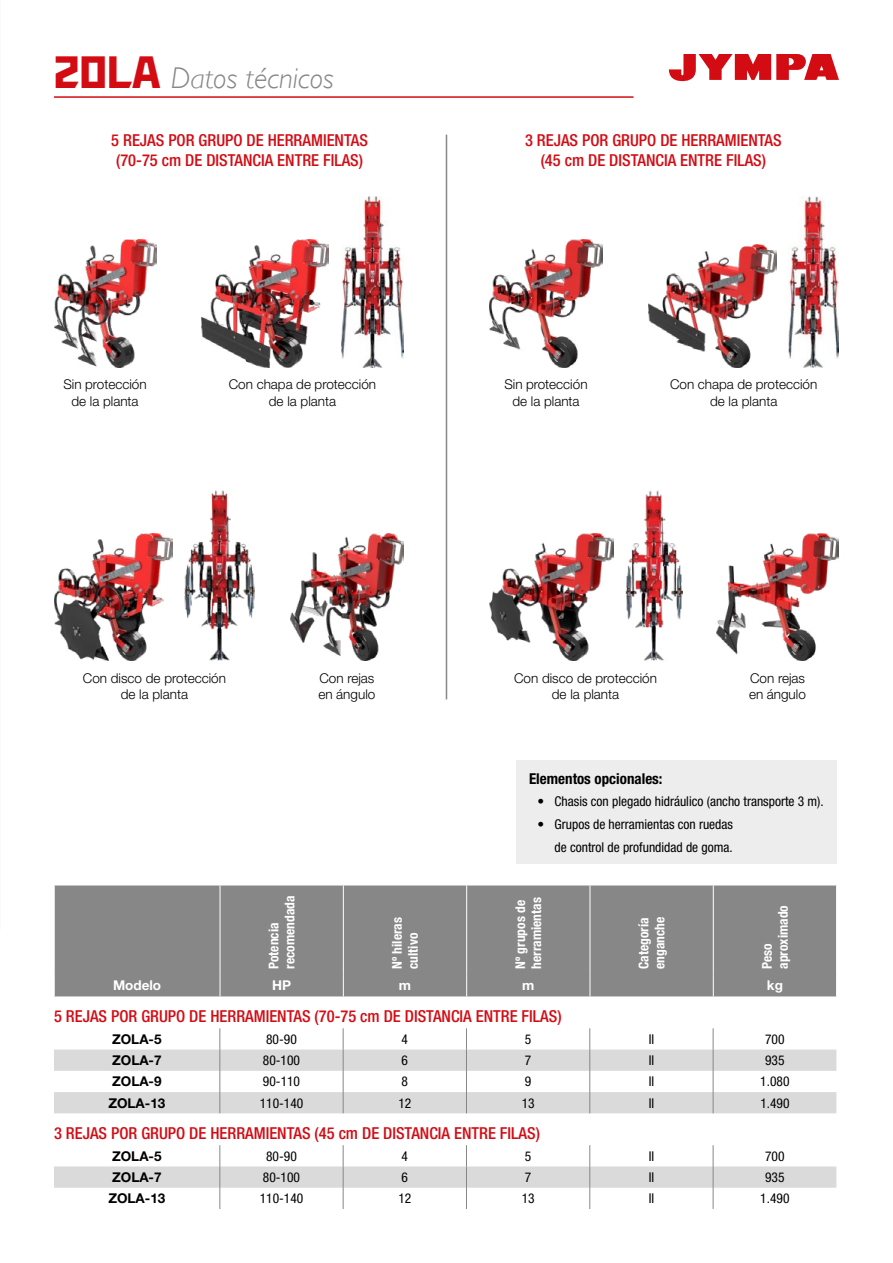
<style>
.page{position:relative;width:893px;height:1263px;background:#fff}
.page>*{position:absolute;margin:0;border:0;box-sizing:border-box;transform-origin:0 0}
.t1{font:italic 300 30px "Gill Sans";color:#878787}
.t2{font:500 condensed 16.5px/19.8px "Helvetica Neue LT Pro";color:#d30c14}
.t3{font:700 condensed 15px "Helvetica Neue LT Pro";color:#000}
.t4{font:condensed 13.5px/22.5px "Helvetica Neue LT Pro";color:#000;text-align:right}
.t5{font:300 13.5px/16.2px "Helvetica Neue LT Pro";color:#000;text-align:center}
.t6{font:700 condensed 13.5px/16.2px "Helvetica Neue LT Pro";color:#fff}
.t7{font:700 13.5px "Helvetica Neue LT Pro";color:#000}
.t8{font:700 13.5px "Helvetica Neue LT Pro";color:#fff}
.s1{font-family:"Racing";font-weight:400;font-style:normal;font-size:45px;color:#d30c14}
</style>
<div class="page">
<div style="left:516px;top:760px;width:321px;height:104px;background:#ededed"></div>
<hr style="left:54px;top:96px;width:579px;height:2px;background:#d30c14">
<svg style="left:669px;top:54px;width:170px;height:27px"></svg>
<svg style="left:54px;top:1145px;width:782px;height:64px"></svg>
<svg style="left:54px;top:1049px;width:782px;height:64px;fill:#dadada"></svg>
<svg style="left:220px;top:1028px;width:1px;height:85px"></svg>
<svg style="left:343px;top:1028px;width:1px;height:85px"></svg>
<svg style="left:466px;top:1028px;width:1px;height:85px"></svg>
<svg style="left:589px;top:1028px;width:1px;height:85px"></svg>
<svg style="left:713px;top:1028px;width:1px;height:85px"></svg>
<div style="left:55px;top:885px;width:781px;height:111px;background:#878787"></div>
<svg style="left:220px;top:975px;width:1px;height:21px"></svg>
<svg style="left:343px;top:975px;width:1px;height:21px"></svg>
<svg style="left:466px;top:975px;width:1px;height:21px"></svg>
<svg style="left:590px;top:975px;width:1px;height:21px"></svg>
<svg style="left:713px;top:975px;width:1px;height:21px"></svg>
<hr style="left:220px;top:885px;width:1px;height:90px;background:#fff">
<svg style="left:54px;top:975px;width:1px;height:21px"></svg>
<hr style="left:343px;top:885px;width:1px;height:90px;background:#fff">
<hr style="left:466px;top:885px;width:1px;height:90px;background:#fff">
<hr style="left:590px;top:885px;width:1px;height:90px;background:#fff">
<hr style="left:713px;top:885px;width:1px;height:90px;background:#fff">
<img style="left:54px;top:239px;width:102px;height:128px">
<img style="left:201px;top:240px;width:128px;height:127px">
<img style="left:341px;top:197px;width:63px;height:170px">
<img style="left:54px;top:533px;width:118px;height:128px">
<img style="left:185px;top:491px;width:70px;height:170px">
<img style="left:290px;top:533px;width:114px;height:128px">
<img style="left:489px;top:239px;width:114px;height:128px">
<img style="left:648px;top:244px;width:128px;height:123px">
<img style="left:789px;top:197px;width:50px;height:170px">
<img style="left:489px;top:533px;width:124px;height:128px">
<img style="left:626px;top:491px;width:56px;height:170px">
<img style="left:716px;top:533px;width:123px;height:128px">
<hr style="left:446px;top:135px;width:1px;height:564px;background:#878787">
<h1 class="t1" style="left:54px;top:61px;width:281px"><span class="s1">ZOLA</span> Datos técnicos</h1>
<p class="t2" style="left:111px;top:130px;width:258px">5 REJAS POR GRUPO DE HERRAMIENTAS (70-75 cm DE DISTANCIA ENTRE FILAS)</p>
<p class="t2" style="left:525px;top:130px;width:258px;text-align:center">3 REJAS POR GRUPO DE HERRAMIENTAS (45 cm DE DISTANCIA ENTRE FILAS)</p>
<p class="t5" style="left:63px;top:376px;width:85px">Sin protección de la planta</p>
<p class="t5" style="left:504px;top:376px;width:85px">Sin protección de la planta</p>
<p class="t5" style="left:229px;top:376px;width:149px">Con chapa de protección de la planta</p>
<p class="t5" style="left:670px;top:376px;width:149px">Con chapa de protección de la planta</p>
<p class="t5" style="left:83px;top:670px;width:145px">Con disco de protección de la planta</p>
<p class="t5" style="left:514px;top:670px;width:145px">Con disco de protección de la planta</p>
<p class="t5" style="left:319px;top:670px;width:58px;text-align:left">Con rejas en ángulo</p>
<p class="t5" style="left:749px;top:670px;width:58px;text-align:left">Con rejas en ángulo</p>
<p class="t6" style="left:265px;top:969px;width:75px;rotate:-90deg">Potencia recomendada</p>
<p class="t6" style="left:389px;top:969px;width:53px;rotate:-90deg">Nº hileras cultivo</p>
<p class="t3" style="left:529px;top:769px;width:135px">Elementos opcionales:</p>
<p class="t4" style="left:538px;top:790px;width:288px">• Chasis con plegado hidráulico (ancho transporte 3 m).</p>
<p class="t4" style="left:538px;top:813px;width:197px">• Grupos de herramientas con ruedas de control de profundidad de goma.</p>
<p class="t6" style="left:512px;top:969px;width:73px;rotate:-90deg">Nº grupos de herramientas</p>
<p class="t6" style="left:635px;top:969px;width:54px;rotate:-90deg">Categoría enganche</p>
<p class="t6" style="left:759px;top:969px;width:65px;rotate:-90deg">Peso aproximado</p>
<p class="t8" style="left:113px;top:977px;width:50px">Modelo</p>
<p class="t8" style="left:272px;top:977px;width:21px">HP</p>
<p class="t8" style="left:399px;top:977px;width:14px">m</p>
<p class="t8" style="left:522px;top:977px;width:14px">m</p>
<p class="t8" style="left:767px;top:977px;width:17px">kg</p>
<p class="t2" style="left:54px;top:1006px;width:509px">5 REJAS POR GRUPO DE HERRAMIENTAS (70-75 cm DE DISTANCIA ENTRE FILAS)</p>
<p class="t7" style="left:112px;top:1030px;width:51px">ZOLA-5</p>
<p class="t4" style="left:266px;top:1028px;width:32px">80-90</p>
<p class="t4" style="left:402px;top:1028px;width:8px">4</p>
<p class="t4" style="left:525px;top:1028px;width:8px">5</p>
<p class="t4" style="left:649px;top:1028px;width:7px">II</p>
<p class="t4" style="left:765px;top:1028px;width:21px">700</p>
<p class="t7" style="left:112px;top:1052px;width:51px">ZOLA-7</p>
<p class="t4" style="left:263px;top:1049px;width:39px">80-100</p>
<p class="t4" style="left:402px;top:1049px;width:8px">6</p>
<p class="t4" style="left:525px;top:1049px;width:8px">7</p>
<p class="t4" style="left:649px;top:1049px;width:7px">II</p>
<p class="t4" style="left:765px;top:1049px;width:21px">935</p>
<p class="t7" style="left:112px;top:1073px;width:51px">ZOLA-9</p>
<p class="t4" style="left:263px;top:1070px;width:39px">90-110</p>
<p class="t4" style="left:402px;top:1070px;width:8px">8</p>
<p class="t4" style="left:525px;top:1070px;width:8px">9</p>
<p class="t4" style="left:649px;top:1070px;width:7px">II</p>
<p class="t4" style="left:760px;top:1070px;width:31px">1.080</p>
<p class="t7" style="left:108px;top:1094px;width:59px">ZOLA-13</p>
<p class="t4" style="left:260px;top:1091px;width:45px">110-140</p>
<p class="t4" style="left:398px;top:1091px;width:14px">12</p>
<p class="t4" style="left:522px;top:1091px;width:14px">13</p>
<p class="t4" style="left:649px;top:1091px;width:7px">II</p>
<p class="t4" style="left:760px;top:1091px;width:31px">1.490</p>
<p class="t2" style="left:54px;top:1123px;width:487px">3 REJAS POR GRUPO DE HERRAMIENTAS (45 cm DE DISTANCIA ENTRE FILAS)</p>
<p class="t7" style="left:112px;top:1147px;width:51px">ZOLA-5</p>
<p class="t4" style="left:266px;top:1144px;width:32px">80-90</p>
<p class="t4" style="left:402px;top:1144px;width:8px">4</p>
<p class="t4" style="left:525px;top:1144px;width:8px">5</p>
<p class="t4" style="left:649px;top:1144px;width:7px">II</p>
<p class="t4" style="left:765px;top:1144px;width:21px">700</p>
<p class="t7" style="left:112px;top:1169px;width:51px">ZOLA-7</p>
<p class="t4" style="left:263px;top:1166px;width:39px">80-100</p>
<p class="t4" style="left:402px;top:1166px;width:8px">6</p>
<p class="t4" style="left:525px;top:1166px;width:8px">7</p>
<p class="t4" style="left:649px;top:1166px;width:7px">II</p>
<p class="t4" style="left:765px;top:1166px;width:21px">935</p>
<p class="t7" style="left:108px;top:1190px;width:59px">ZOLA-13</p>
<p class="t4" style="left:260px;top:1187px;width:45px">110-140</p>
<p class="t4" style="left:398px;top:1187px;width:14px">12</p>
<p class="t4" style="left:522px;top:1187px;width:14px">13</p>
<p class="t4" style="left:649px;top:1187px;width:7px">II</p>
<p class="t4" style="left:760px;top:1187px;width:31px">1.490</p>
</div>
